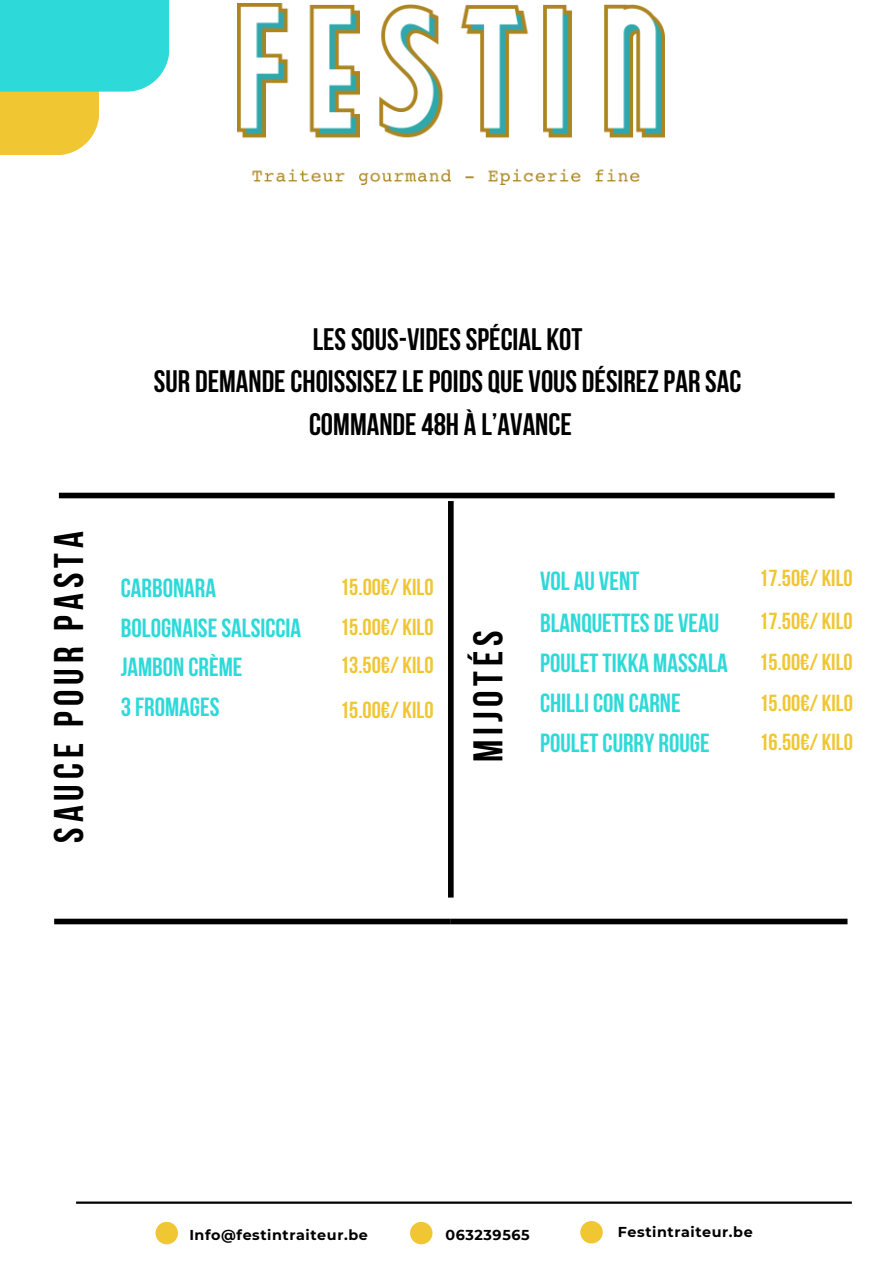
<style>
.page{position:relative;width:894px;height:1264px;background:#fff}
.page>*{position:absolute;margin:0;border:0;box-sizing:border-box;transform-origin:0 0}
.t1{font:700 41.25px "Bebas Neue";letter-spacing:.12em;color:#000}
.t2{font:700 30.9px/42.6px "Bebas Neue";color:#000;text-align:center}
.t3{font:700 26.1px "Bebas Neue";color:#2dd9d9}
.t4{font:700 23.1px "Bebas Neue";color:#f0c633}
.t5{font:700 14.25px "Montserrat";letter-spacing:.04em;color:#000}
</style>
<div class="page">
<div style="left:59px;top:492px;width:775px;height:6px;background:#000"></div>
<svg style="left:410px;top:1221px;width:22px;height:23px"></svg>
<svg style="left:155px;top:1221px;width:23px;height:23px"></svg>
<svg style="left:580px;top:1221px;width:22px;height:22px"></svg>
<hr style="left:76px;top:1201px;width:775px;height:2px;background:#000">
<div style="left:54px;top:918px;width:396px;height:6px;background:#000"></div>
<img style="left:237px;top:3px;width:427px;height:181px">
<div style="left:0;top:0;width:99px;height:154px;background:#f0c633"></div>
<div style="left:0;top:0;width:169px;height:92px;background:#2dd9d9"></div>
<div style="left:450px;top:918px;width:397px;height:6px;background:#000"></div>
<div style="left:448px;top:501px;width:5px;height:396px;background:#000"></div>
<h4 class="t2" style="left:154px;top:321px;width:589px">LES SOUS-VIDESSPÉCIAL KOT<br>SUR DEMANDE CHOISSISEZ LE POIDS QUE VOUS DÉSIREZ PAR SAC<br>COMMANDE 48H À L’AVANCE</h4>
<h4 class="t1" style="left:52px;top:842px;width:313px;rotate:-90deg">SAUCE POUR PASTA</h4>
<h1 class="t3" style="left:121px;top:577px;width:97px">CARBONARA</h1>
<h1 class="t4" style="left:340px;top:577px;width:95px">15.00€/ KILO</h1>
<h3 class="t3" style="left:121px;top:617px;width:182px">BOLOGNAISESALSICCIA</h3>
<h3 class="t4" style="left:340px;top:617px;width:95px">15.00€/ KILO</h3>
<h4 class="t3" style="left:121px;top:656px;width:123px">JAMBON CRÈME</h4>
<h3 class="t4" style="left:340px;top:656px;width:95px">13.50€/ KILO</h3>
<h3 class="t3" style="left:121px;top:696px;width:100px">3FROMAGES</h3>
<h4 class="t4" style="left:340px;top:701px;width:95px">15.00€/ KILO</h4>
<h3 class="t1" style="left:471px;top:762px;width:133px;rotate:-90deg">MIJOTÉS</h3>
<h4 class="t3" style="left:540px;top:570px;width:101px">VOL AU VENT</h4>
<h4 class="t4" style="left:759px;top:569px;width:95px">17.50€/ KILO</h4>
<h3 class="t3" style="left:540px;top:613px;width:181px">BLANQUETTES DE VEAU</h3>
<h3 class="t4" style="left:759px;top:612px;width:95px">17.50€/ KILO</h3>
<h4 class="t3" style="left:540px;top:652px;width:189px">POULETTIKKA MASSALA</h4>
<h3 class="t4" style="left:759px;top:652px;width:95px">15.00€/ KILO</h3>
<p class="t3" style="left:540px;top:692px;width:142px">CHILLI CON CARNE</p>
<h4 class="t4" style="left:759px;top:693px;width:95px">15.00€/ KILO</h4>
<h3 class="t3" style="left:540px;top:732px;width:171px">POULETCURRY ROUGE</h3>
<h4 class="t4" style="left:759px;top:732px;width:95px">16.50€/ KILO</h4>
<h2 class="t5" style="left:189px;top:1225px;width:180px">Info@festintraiteur.be</h2>
<p class="t5" style="left:445px;top:1226px;width:86px">063239565</p>
<p class="t5" style="left:617px;top:1222px;width:136px">Festintraiteur.be</p>
</div>
